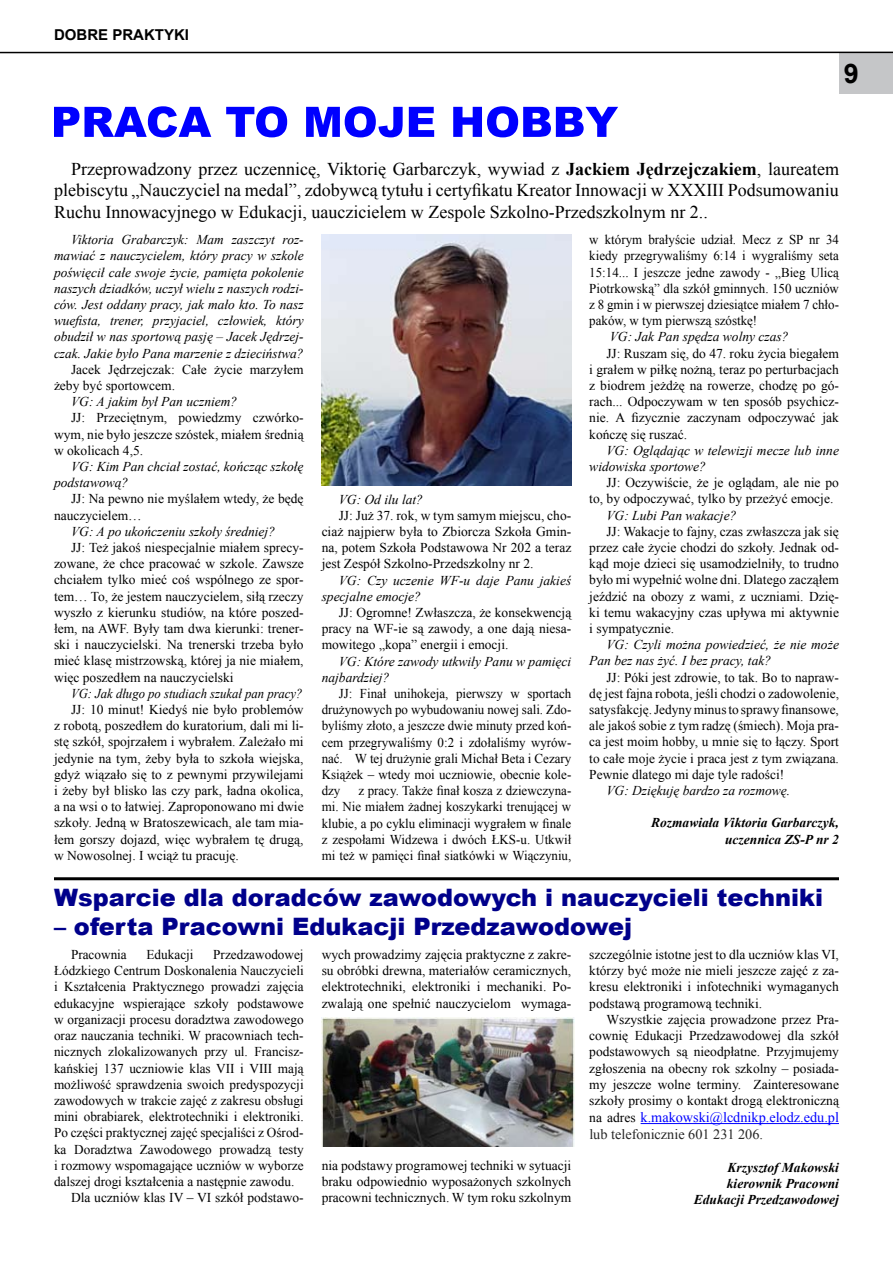
<style>
.page{position:relative;width:893px;height:1263px;background:#fff}
.page>*{position:absolute;margin:0;border:0;box-sizing:border-box;transform-origin:0 0}
.t1{font:900 24px "Arial";color:#00008b}
.t2{font:18px/21.6px "Times New Roman";color:#000;text-align:justify}
.t3{font:700 15px "Arial";color:#000}
.t4{font:14.25px/17.1px "Times New Roman";color:#00f}
.t5{font:13.5px/16.2px "Times New Roman";color:#000;text-align:justify}
.t6{font:italic 13.5px/16.2px "Times New Roman";color:#000}
.t7{font:13.5px/16.2px "Times New Roman";color:#000;text-align:justify;scale:.96 1}
.t8{font:italic 700 13.5px/16.2px "Times New Roman";color:#000;text-align:right}
.t9{font:italic 13.5px "Times New Roman";color:#000;scale:.94 1}
.s1{font-weight:700}
.s2{font-size:13.5px;color:#000}
.s3{color:#262626}
</style>
<div class="page">
<div style="left:839px;top:53px;width:54px;height:41px;background:#c5c6c8"></div>
<hr style="left:0;top:52px;width:893px;height:1px;background:#000">
<svg style="left:54px;top:106px;width:564px;height:31px"></svg>
<img style="left:322px;top:234px;width:249px;height:252px">
<hr style="left:54px;top:877px;width:785px;height:3px;background:#000">
<hr style="left:641px;top:1123px;width:198px;height:1px;background:#00f">
<img style="left:322px;top:1017px;width:252px;height:129px">
<p class="t3" style="left:54px;top:24px;width:137px">DOBRE PRAKTYKI</p>
<p class="t2" style="left:54px;top:158px;width:786px;text-indent:17px">Przeprowadzony przez uczennicę, Viktorię Garbarczyk, wywiad z <span class="s1">Jackiem Jędrzejczakiem</span>, laureatem plebiscytu „Nauczyciel na medal”, zdobywcą tytułu i certyfikatu Kreator Innowacji w XXXIII Podsumowaniu Ruchu Innowacyjnego w Edukacji, uauczicielem w Zespole Szkolno-Przedszkolnym nr 2..</p>
<p class="t6" style="left:54px;top:231px;width:251px;text-align:justify;text-indent:17px">Viktoria Grabarczyk: Mam zaszczyt roz&shy;mawiać z nauczycielem, który pracy w szkole poświęcił całe swoje życie, pamięta pokolenie naszych dziadków, uczył wielu z naszych rodzi&shy;ców. Jest oddany pracy, jak mało kto. To nasz wuefista, trener, przyjaciel, człowiek, który obudził w nas sportową pasję – Jacek Jędrzej&shy;czak. Jakie było Pana marzenie z dzieciństwa?</p>
<p class="t5" style="left:54px;top:361px;width:251px;text-indent:17px">Jacek Jędrzejczak: Całe życie marzyłem żeby być sportowcem.</p>
<p class="t6" style="left:71px;top:393px;width:168px">VG: A jakim był Pan uczniem?</p>
<p class="t5" style="left:54px;top:409px;width:251px;text-indent:17px">JJ: Przeciętnym, powiedzmy czwórko&shy;wym, nie było jeszcze szóstek, miałem średnią w okolicach 4,5.</p>
<p class="t6" style="left:54px;top:458px;width:251px;text-indent:17px">VG: Kim Pan chciał zostać, kończąc szkołę podstawową?</p>
<p class="t5" style="left:54px;top:490px;width:251px;text-indent:17px">JJ: Na pewno nie myślałem wtedy, że będę nauczycielem…</p>
<p class="t6" style="left:71px;top:523px;width:206px">VG: A po ukończeniu szkoły średniej?</p>
<p class="t5" style="left:54px;top:539px;width:251px;text-indent:17px">JJ: Też jakoś niespecjalnie miałem sprecy&shy;zowane, że chce pracować w szkole. Zawsze chciałem tylko mieć coś wspólnego ze spor&shy;tem… To, że jestem nauczycielem, siłą rzeczy wyszło z kierunku studiów, na które poszed&shy;łem, na AWF. Były tam dwa kierunki: trener&shy;ski i nauczycielski. Na trenerski trzeba było mieć klasę mistrzowską, której ja nie miałem, więc poszedłem na nauczycielski</p>
<p class="t9" style="left:71px;top:684px;width:248px">VG: Jak długo po studiach szukał pan pracy?</p>
<p class="t5" style="left:54px;top:701px;width:251px;text-indent:17px">JJ: 10 minut! Kiedyś nie było problemów z robotą, poszedłem do kuratorium, dali mi li&shy;stę szkół, spojrzałem i wybrałem. Zależało mi jedynie na tym, żeby była to szkoła wiejska, gdyż wiązało się to z pewnymi przywilejami i żeby był blisko las czy park, ładna okolica, a na wsi o to łatwiej. Zaproponowano mi dwie szkoły. Jedną w Bratoszewicach, ale tam mia&shy;łem gorszy dojazd, więc wybrałem tę drugą, w Nowosolnej. I wciąż tu pracuję.</p>
<p class="t6" style="left:339px;top:491px;width:86px">VG: Od ilu lat?</p>
<p class="t5" style="left:322px;top:507px;width:251px;text-indent:17px">JJ: Już 37. rok, w tym samym miejscu, cho&shy;ciaż najpierw była to Zbiorcza Szkoła Gmin&shy;na, potem Szkoła Podstawowa Nr 202 a teraz jest Zespół Szkolno-Przedszkolny nr 2.</p>
<p class="t6" style="left:322px;top:572px;width:251px;text-indent:17px">VG: Czy uczenie WF-u daje Panu jakieś specjalne emocje?</p>
<p class="t5" style="left:322px;top:604px;width:251px;text-indent:17px">JJ: Ogromne! Zwłaszcza, że konsekwencją pracy na WF-ie są zawody, a one dają niesa&shy;mowitego „kopa” energii i emocji.</p>
<p class="t6" style="left:322px;top:653px;width:251px;text-indent:17px">VG: Które zawody utkwiły Panu w pamięci najbardziej?</p>
<p class="t7" style="left:322px;top:685px;width:262px;text-indent:17px">JJ: Finał unihokeja, pierwszy w sportach drużynowych po wybudowaniu nowej sali. Zdo&shy;byliśmy złoto, a jeszcze dwie minuty przed koń&shy;cem przegrywaliśmy 0:2 i zdołaliśmy wyrów&shy;nać. W tej drużynie grali Michał Beta i Cezary Książek – wtedy moi uczniowie, obecnie kole&shy;dzy</p>
<p class="t7" style="left:322px;top:782px;width:262px;text-indent:37px">z pracy. Także finał kosza z dziewczyna&shy;mi. Nie miałem żadnej koszykarki trenującej w klubie, a po cyklu eliminacji wygrałem w finale z zespołami Widzewa i dwóch ŁKS-u. Utkwił mi też w pamięci finał siatkówki w Wiączyniu,</p>
<p class="t7" style="left:589px;top:231px;width:262px">w którym brałyście udział. Mecz z SP nr 34 kiedy przegrywaliśmy 6:14 i wygraliśmy seta 15:14... I jeszcze jedne zawody - „Bieg Ulicą Piotrkowską” dla szkół gminnych. 150 uczniów z 8 gmin i w pierwszej dziesiątce miałem 7 chło&shy;paków, w tym pierwszą szóstkę!</p>
<p class="t6" style="left:610px;top:328px;width:180px">VG: Jak Pan spędza wolny czas?</p>
<p class="t5" style="left:589px;top:345px;width:251px;text-indent:17px">JJ: Ruszam się, do 47. roku życia biegałem i grałem w piłkę nożną, teraz po perturbacjach z biodrem jeżdżę na rowerze, chodzę po gó&shy;rach... Odpoczywam w ten sposób psychicz&shy;nie. A fizycznie zaczynam odpoczywać jak kończę się ruszać.</p>
<p class="t6" style="left:589px;top:442px;width:251px;text-indent:17px">VG: Oglądając w telewizji mecze lub inne widowiska sportowe?</p>
<p class="t5" style="left:589px;top:474px;width:251px;text-indent:17px">JJ: Oczywiście, że je oglądam, ale nie po to, by odpoczywać, tylko by przeżyć emocje.</p>
<p class="t6" style="left:606px;top:507px;width:132px">VG: Lubi Pan wakacje?</p>
<p class="t5" style="left:589px;top:523px;width:251px;text-indent:17px">JJ: Wakacje to fajny, czas zwłaszcza jak się przez całe życie chodzi do szkoły. Jednak od&shy;kąd moje dzieci się usamodzielniły, to trudno było mi wypełnić wolne dni. Dlatego zacząłem jeździć na obozy z wami, z uczniami. Dzię&shy;ki temu wakacyjny czas upływa mi aktywnie i sympatycznie.</p>
<p class="t6" style="left:589px;top:636px;width:251px;text-indent:17px">VG: Czyli można powiedzieć, że nie może<br>Pan bez nas żyć. I bez pracy, tak?</p>
<p class="t5" style="left:589px;top:669px;width:251px;text-indent:17px">JJ: Póki jest zdrowie, to tak. Bo to napraw&shy;dę jest fajna robota, jeśli chodzi o zadowolenie, satysfakcję. Jedyny minus to sprawy finansowe, ale jakoś sobie z tym radzę (śmiech). Moja pra&shy;ca jest moim hobby, u mnie się to łączy. Sport to całe moje życie i praca jest z tym związana.<br>Pewnie dlatego mi daje tyle radości!</p>
<p class="t6" style="left:606px;top:782px;width:185px">VG: Dziękuję bardzo za rozmowę.</p>
<p class="t8" style="left:651px;top:814px;width:189px">Rozmawiała Viktoria Garbarczyk, uczennica ZS-P nr 2</p>
<h1 class="t1" style="left:54px;top:880px;width:771px">Wsparcie dla doradców zawodowych i nauczycieli techniki</h1>
<h1 class="t1" style="left:54px;top:909px;width:580px">– oferta Pracowni Edukacji Przedzawodowej</h1>
<p class="t5" style="left:71px;top:946px;width:57px">Pracownia</p>
<p class="t5" style="left:147px;top:946px;width:49px">Edukacji</p>
<p class="t5" style="left:213px;top:946px;width:92px">Przedzawodowej</p>
<p class="t5" style="left:54px;top:962px;width:251px">Łódzkiego Centrum Doskonalenia Nauczycieli</p>
<p class="t5" style="left:54px;top:979px;width:251px">i Kształcenia Praktycznego prowadzi zajęcia</p>
<p class="t5" style="left:54px;top:995px;width:251px">edukacyjne wspierające szkoły podstawowe</p>
<p class="t5" style="left:54px;top:1011px;width:251px">w organizacji procesu doradztwa zawodowego</p>
<p class="t5" style="left:54px;top:1027px;width:251px">oraz nauczania techniki. W pracowniach tech-</p>
<p class="t5" style="left:54px;top:1043px;width:251px">nicznych zlokalizowanych przy ul. Francisz-</p>
<p class="t5" style="left:54px;top:1060px;width:251px">kańskiej 137 uczniowie klas VII i VIII mają</p>
<p class="t5" style="left:54px;top:1076px;width:251px">możliwość sprawdzenia swoich predyspozycji</p>
<p class="t5" style="left:54px;top:1092px;width:251px">zawodowych w trakcie zajęć z zakresu obsługi</p>
<p class="t5" style="left:54px;top:1108px;width:251px">mini obrabiarek, elektrotechniki i elektroniki.</p>
<p class="t5" style="left:54px;top:1124px;width:251px">Po części praktycznej zajęć specjaliści z Ośrod-</p>
<p class="t5" style="left:54px;top:1141px;width:251px">ka Doradztwa Zawodowego prowadzą testy</p>
<p class="t5" style="left:54px;top:1157px;width:251px">i rozmowy wspomagające uczniów w wyborze</p>
<p class="t5" style="left:54px;top:1173px;width:242px">dalszej drogi kształcenia a następnie zawodu.</p>
<p class="t5" style="left:71px;top:1189px;width:234px">Dla uczniów klas IV – VI szkół podstawo-</p>
<p class="t5" style="left:322px;top:946px;width:251px">wych prowadzimy zajęcia praktyczne z zakre&shy;su obróbki drewna, materiałów ceramicznych, elektrotechniki, elektroniki i mechaniki. Po&shy;zwalają one spełnić nauczycielom wymaga-</p>
<p class="t5" style="left:322px;top:1157px;width:251px">nia podstawy programowej techniki w sytuacji braku odpowiednio wyposażonych szkolnych pracowni technicznych. W tym roku szkolnym</p>
<p class="t5" style="left:589px;top:946px;width:251px">szczególnie istotne jest to dla uczniów klas VI, którzy być może nie mieli jeszcze zajęć z za&shy;kresu elektroniki i infotechniki wymaganych podstawą programową techniki.</p>
<p class="t5" style="left:589px;top:1011px;width:251px;text-indent:17px">Wszystkie zajęcia prowadzone przez Pra&shy;cownię Edukacji Przedzawodowej dla szkół podstawowych są nieodpłatne. Przyjmujemy zgłoszenia na obecny rok szkolny – posiada&shy;my jeszcze wolne terminy. Zainteresowane szkoły prosimy o kontakt drogą elektroniczną</p>
<p class="t4" style="left:589px;top:1108px;width:251px"><span class="s2">na adres</span> k.makowski@lcdnikp.elodz.edu.pl <span class="s3">lub telefonicznie 601 231 206.</span></p>
<p class="t8" style="left:694px;top:1158px;width:147px">Krzysztof Makowski kierownik Pracowni<br>Edukacji Przedzawodowej</p>
</div>
